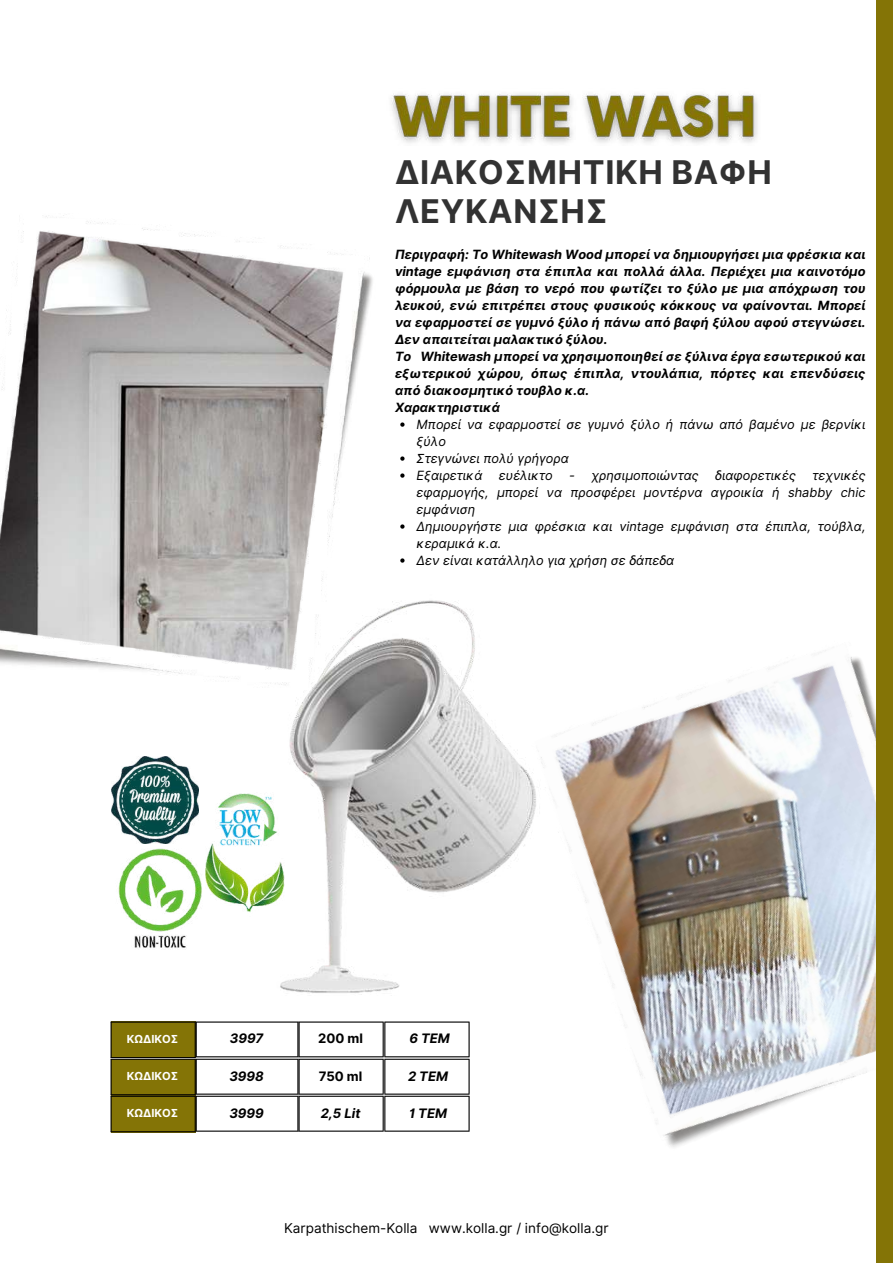
<style>
.page{position:relative;width:893px;height:1264px;background:#fff}
.page>*{position:absolute;margin:0;border:0;box-sizing:border-box;transform-origin:0 0}
.t1{font:700 32.7px/39.3px "Inter";letter-spacing:.02em;color:#323232}
.t2{font:13.5px "Inter";color:#000}
.t3{font:italic 700 13.05px "Inter";color:#000}
.t4{font:700 13.05px "Inter";color:#000}
.t5{font:italic 700 12.75px/17px "Inter";color:#000}
.t6{font:italic 12.75px/17px "Inter";color:#000}
.t7{font:700 11.1px "Inter";color:#fff}
</style>
<div class="page">
<img style="left:636px;top:650px;width:239px;height:497px">
<div style="left:875px;top:0;width:17px;height:1262px;background:#847406"></div>
<img style="left:0;top:215px;width:373px;height:451px">
<div style="left:111px;top:1021px;width:84px;height:36px;background:#847406"></div>
<hr style="left:110px;top:1022px;width:1px;height:35px;background:#000">
<hr style="left:195px;top:1022px;width:1px;height:35px;background:#000">
<hr style="left:110px;top:1057px;width:86px;height:1px;background:#000">
<hr style="left:196px;top:1022px;width:1px;height:34px;background:#000">
<hr style="left:297px;top:1022px;width:1px;height:34px;background:#000">
<hr style="left:196px;top:1056px;width:102px;height:1px;background:#000">
<hr style="left:298px;top:1022px;width:1px;height:34px;background:#000">
<hr style="left:382px;top:1022px;width:1px;height:34px;background:#000">
<hr style="left:298px;top:1056px;width:85px;height:1px;background:#000">
<hr style="left:384px;top:1022px;width:1px;height:34px;background:#000">
<hr style="left:468px;top:1022px;width:1px;height:34px;background:#000">
<hr style="left:384px;top:1056px;width:85px;height:1px;background:#000">
<img style="left:391px;top:93px;width:367px;height:50px">
<svg style="left:400px;top:422px;width:4px;height:5px"></svg>
<svg style="left:400px;top:456px;width:4px;height:4px"></svg>
<svg style="left:400px;top:473px;width:4px;height:4px"></svg>
<svg style="left:400px;top:524px;width:4px;height:4px"></svg>
<div style="left:111px;top:1058px;width:84px;height:37px;background:#847406"></div>
<hr style="left:110px;top:1059px;width:1px;height:35px;background:#000">
<hr style="left:195px;top:1059px;width:1px;height:35px;background:#000">
<hr style="left:110px;top:1058px;width:86px;height:1px;background:#000">
<hr style="left:110px;top:1094px;width:86px;height:1px;background:#000">
<hr style="left:196px;top:1059px;width:1px;height:34px;background:#000">
<hr style="left:297px;top:1059px;width:1px;height:34px;background:#000">
<hr style="left:196px;top:1058px;width:102px;height:1px;background:#000">
<hr style="left:196px;top:1093px;width:102px;height:1px;background:#000">
<hr style="left:298px;top:1059px;width:1px;height:34px;background:#000">
<hr style="left:382px;top:1059px;width:1px;height:34px;background:#000">
<hr style="left:298px;top:1058px;width:85px;height:1px;background:#000">
<hr style="left:298px;top:1093px;width:85px;height:1px;background:#000">
<hr style="left:384px;top:1059px;width:1px;height:34px;background:#000">
<hr style="left:468px;top:1059px;width:1px;height:34px;background:#000">
<hr style="left:384px;top:1058px;width:85px;height:1px;background:#000">
<hr style="left:384px;top:1093px;width:85px;height:1px;background:#000">
<div style="left:111px;top:1095px;width:84px;height:37px;background:#847406"></div>
<hr style="left:110px;top:1096px;width:1px;height:35px;background:#000">
<hr style="left:195px;top:1096px;width:1px;height:35px;background:#000">
<hr style="left:110px;top:1095px;width:86px;height:1px;background:#000">
<hr style="left:110px;top:1131px;width:86px;height:1px;background:#000">
<hr style="left:196px;top:1096px;width:1px;height:34px;background:#000">
<hr style="left:297px;top:1096px;width:1px;height:34px;background:#000">
<hr style="left:196px;top:1095px;width:102px;height:1px;background:#000">
<hr style="left:196px;top:1130px;width:102px;height:1px;background:#000">
<hr style="left:298px;top:1096px;width:1px;height:34px;background:#000">
<hr style="left:382px;top:1096px;width:1px;height:34px;background:#000">
<hr style="left:298px;top:1095px;width:85px;height:1px;background:#000">
<hr style="left:298px;top:1130px;width:85px;height:1px;background:#000">
<hr style="left:384px;top:1096px;width:1px;height:34px;background:#000">
<hr style="left:468px;top:1096px;width:1px;height:34px;background:#000">
<hr style="left:384px;top:1095px;width:85px;height:1px;background:#000">
<hr style="left:384px;top:1130px;width:85px;height:1px;background:#000">
<img style="left:49px;top:548px;width:670px;height:503px">
<h1 class="t1" style="left:395px;top:152px;width:378px">ΔΙΑΚΟΣΜΗΤΙΚΗ ΒΑΦΗ<br>ΛΕΥΚΑΝΣΗΣ</h1>
<p class="t5" style="left:395px;top:246px;width:472px">Περιγραφή: Το Whitewash Wood μπορεί να δημιουργήσει μια φρέσκια και vintage εμφάνιση στα έπιπλα και πολλά άλλα. Περιέχει μια καινοτόμο φόρμουλα με βάση το νερό που φωτίζει το ξύλο με μια απόχρωση του λευκού, ενώ επιτρέπει στους φυσικούς κόκκους να φαίνονται. Μπορεί να εφαρμοστεί σε γυμνό ξύλο ή πάνω από βαφή ξύλου αφού στεγνώσει.<br>Δεν απαιτείται μαλακτικό ξύλου.<br>Το Whitewash μπορεί να χρησιμοποιηθεί σε ξύλινα έργα εσωτερικού και εξωτερικού χώρου, όπως έπιπλα, ντουλάπια, πόρτες και επενδύσεις από διακοσμητικό τουβλο κ.α.<br>Χαρακτηριστικά</p>
<p class="t6" style="left:416px;top:416px;width:450px">Μπορεί να εφαρμοστεί σε γυμνό ξύλο ή πάνω από βαμένο με βερνίκι ξύλο<br>Στεγνώνει πολύ γρήγορα<br>Εξαιρετικά</p>
<p class="t6" style="left:416px;top:466px;width:450px;text-indent:396px">τεχνικές εφαρμογής, μπορεί να προσφέρει μοντέρνα αγροικία ή shabby chic εμφάνιση<br>Δημιουργήστε μια φρέσκια και vintage εμφάνιση στα έπιπλα, τούβλα, κεραμικά κ.α.<br>Δεν είναι κατάλληλο για χρήση σε δάπεδα</p>
<p class="t6" style="left:499px;top:466px;width:55px">ευέλικτο</p>
<p class="t6" style="left:569px;top:466px;width:131px">- χρησιμοποιώντας</p>
<p class="t6" style="left:715px;top:466px;width:82px">διαφορετικές</p>
<p class="t7" style="left:127px;top:1032px;width:53px">ΚΩΔΙΚΟΣ</p>
<p class="t3" style="left:230px;top:1030px;width:35px">3997</p>
<p class="t4" style="left:318px;top:1030px;width:46px">200 ml</p>
<p class="t3" style="left:409px;top:1030px;width:42px">6 ΤΕΜ</p>
<p class="t7" style="left:127px;top:1069px;width:53px">ΚΩΔΙΚΟΣ</p>
<p class="t3" style="left:229px;top:1068px;width:36px">3998</p>
<p class="t4" style="left:319px;top:1068px;width:45px">750 ml</p>
<p class="t3" style="left:408px;top:1068px;width:41px">2 ΤΕΜ</p>
<p class="t7" style="left:127px;top:1106px;width:53px">ΚΩΔΙΚΟΣ</p>
<p class="t3" style="left:229px;top:1105px;width:36px">3999</p>
<p class="t3" style="left:321px;top:1105px;width:41px">2,5 Lit</p>
<p class="t3" style="left:409px;top:1105px;width:39px">1 ΤΕΜ</p>
<p class="t2" style="left:284px;top:1219px;width:326px">Karpathischem-Kolla www.kolla.gr / info@kolla.gr</p>
</div>
